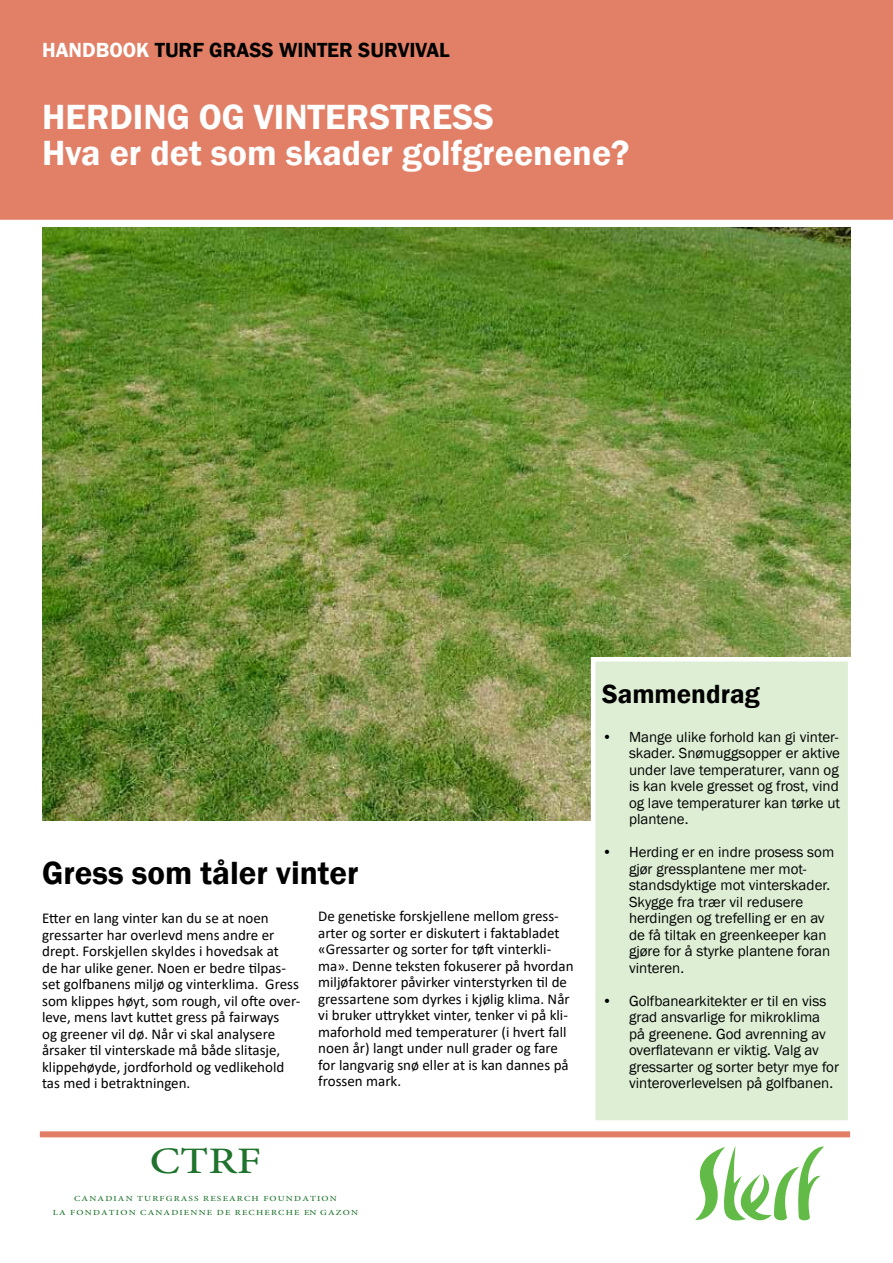
<style>
.page{position:relative;width:893px;height:1263px;background:#fff}
.page>*{position:absolute;margin:0;border:0;box-sizing:border-box;transform-origin:0 0}
.t1{font:500 37.5px "Minion Pro";color:#1f732d;scale:1.21 1}
.t2{font:600 36px/36px "Franklin Gothic";color:#fff}
.t3{font:600 33px "Franklin Gothic";color:#000}
.t4{font:600 27px "Franklin Gothic";color:#000}
.t5{font:600 21px "Franklin Gothic";color:#000}
.t6{font:15px/16.5px "Calibri";color:#000}
.t7{font:15px/16.5px "Franklin Gothic";color:#000}
.t8{font:500 7.8px/14.1px "Minion Pro";color:#1f732d;text-align:center;scale:1.21 1}
.s1{color:#fff}
</style>
<div class="page">
<img style="left:43px;top:227px;width:808px;height:594px">
<div style="left:591px;top:657px;width:261px;height:468px;background:#ddeed4;border:4px solid #fff"></div>
<div style="left:0;top:0;width:893px;height:220px;background:#e18067"></div>
<svg style="left:695px;top:1146px;width:129px;height:74px"></svg>
<div style="left:40px;top:1131px;width:810px;height:6px;background:#e17e65"></div>
<h3 class="t5" style="left:42px;top:37px;width:409px"><span class="s1">Handbook</span> turf grass winter survival</h3>
<h2 class="t2" style="left:42px;top:100px;width:45px">HERDING</h2>
<h2 class="t2" style="left:42px;top:100px;width:589px;text-indent:157px">OG VINTERSTRESS<br>Hva er det som skader golfgreenene?</h2>
<h3 class="t3" style="left:42px;top:853px;width:318px">Gress som tåler vinter</h3>
<p class="t6" style="left:42px;top:910px;width:260px">Etter en lang vinter kan du se at noen gressarter har overlevd mens andre er drept. Forskjellen skyldes i hovedsak at<br>de har ulike gener. Noen er bedre tilpas&shy;set golfbanens miljø og vinterklima. Gress som klippes høyt, som rough, vil ofte over&shy;leve, mens lavt kuttet gress på fairways<br>og greener vil dø. Når vi skal analysere årsaker til vinterskade må både slitasje, klippehøyde, jordforhold og vedlikehold tas med i betraktningen.</p>
<p class="t6" style="left:318px;top:907px;width:257px">De genetiske forskjellene mellom gress&shy;arter og sorter er diskutert i faktabladet «Gressarter og sorter for tøft vinterkli&shy;ma». Denne teksten fokuserer på hvordan miljøfaktorer påvirker vinterstyrken til de gressartene som dyrkes i kjølig klima. Når vi bruker uttrykket vinter, tenker vi på kli&shy;maforhold med temperaturer (i hvert fall noen år) langt under null grader og fare for langvarig snø eller at is kan dannes på frossen mark.</p>
<h1 class="t1" style="left:150px;top:1136px;width:93px">CTRF</h1>
<p class="t8" style="left:53px;top:1192px;width:254px">C A N A D I A N T U R F G R A S S R E S E A R C H F O U N D A T I O N<br>L A F O N D A T I O N C A N A D I E N N E D E R E C H E R C H E EN G A Z O N</p>
<h3 class="t4" style="left:602px;top:678px;width:159px">Sammendrag</h3>
<p class="t7" style="left:629px;top:729px;width:213px;text-align:justify;text-indent:-27px">• Mange ulike forhold kan gi vinter&shy;skader. Snømuggsopper er aktive under lave temperaturer, vann og is kan kvele gresset og frost, vind og lave temperaturer kan tørke ut plantene.</p>
<p class="t7" style="left:629px;top:844px;width:207px;text-indent:-27px">• Herding er en indre prosess som gjør gressplantene mer mot&shy;standsdyktige mot vinterskader.<br>Skygge fra trær vil redusere herdingen og trefelling er en av de få tiltak en greenkeeper kan gjøre for å styrke plantene foran vinteren.</p>
<p class="t7" style="left:629px;top:993px;width:211px;text-indent:-27px">• Golfbanearkitekter er til en viss grad ansvarlige for mikroklima på greenene. God avrenning av overflatevann er viktig. Valg av gressarter og sorter betyr mye for vinteroverlevelsen på golfbanen.</p>
</div>
